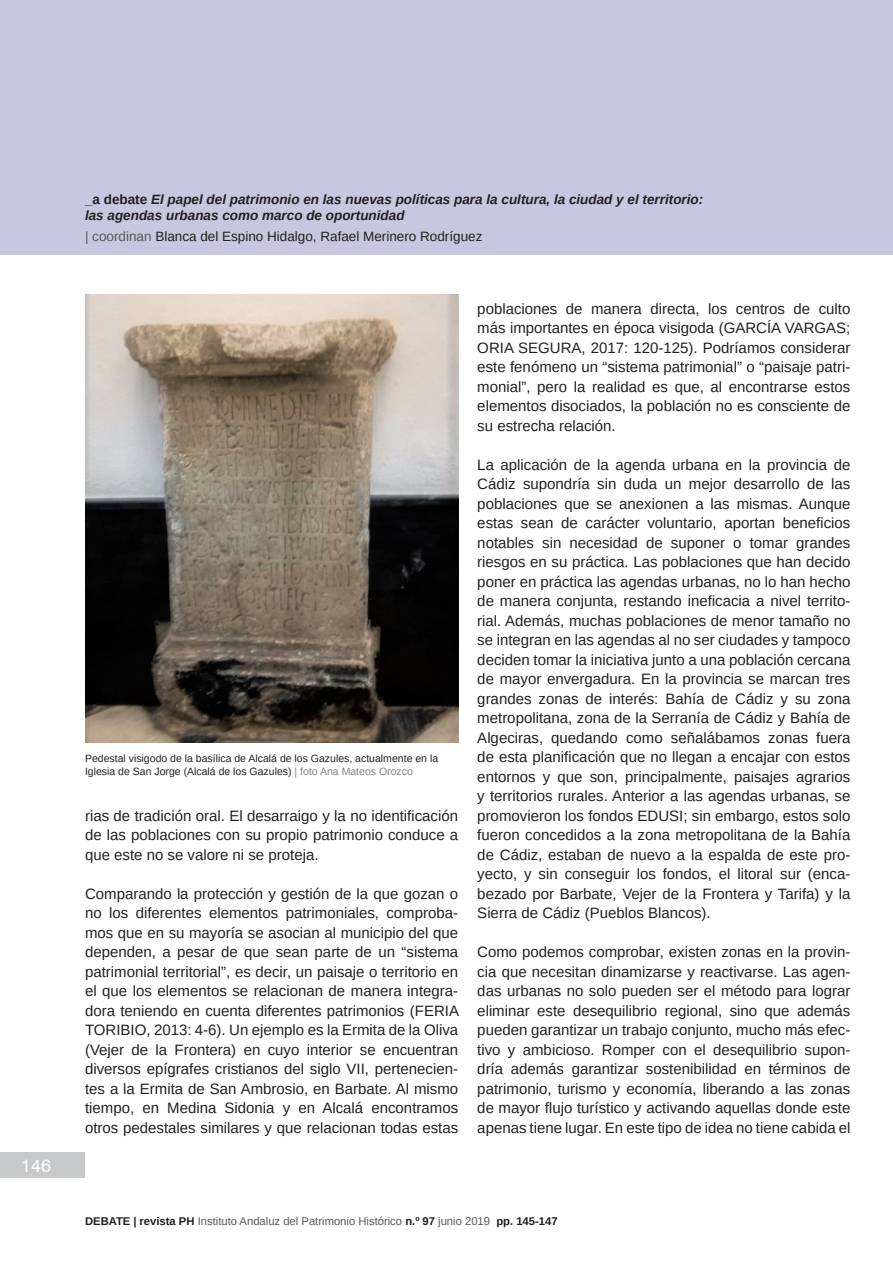
<style>
.page{position:relative;width:893px;height:1263px;background:#fff}
.page>*{position:absolute;margin:0;border:0;box-sizing:border-box;transform-origin:0 0}
.t1{font:18px "Swiss 721 BT";color:#fff}
.t2{font:15px/19.5px "Arimo";color:#231f20;text-align:justify}
.t3{font:italic 700 13.5px/16.2px "Arimo";color:#231f20}
.t4{font:13.5px "Arimo";color:#231f20}
.t5{font:11.25px "Arimo";color:#57585a}
.Pie_de_Foto{font:10.5px/12.6px "Arimo";color:#231f20}
.s1{font-style:normal}
.s2{color:#57585a}
.s3{color:#808285}
.s4{font-weight:700;color:#231f20}
</style>
<div class="page">
<div style="left:0;top:0;width:893px;height:255px;background:#c7c7e0"></div>
<div style="left:0;top:1152px;width:85px;height:26px;background:#c7c8ca"></div>
<img style="left:85px;top:294px;width:373px;height:449px">
<p class="t1" style="left:21px;top:1154px;width:31px">146</p>
<p class="t3" style="left:85px;top:191px;width:620px"><span class="s1">_a debate</span> El papel del patrimonio en las nuevas políticas para la cultura, la ciudad y el territorio: las agendas urbanas como marco de oportunidad</p>
<p class="t4" style="left:85px;top:228px;width:399px"><span class="s2">| coordinan</span> Blanca del Espino Hidalgo, Rafael Merinero Rodríguez</p>
<p class="Pie_de_Foto" style="left:85px;top:752px;width:355px">Pedestal visigodo de la basílica de Alcalá de los Gazules, actualmente en la<br>Iglesia de San Jorge (Alcalá de los Gazules) <span class="s3">| foto Ana Mateos Orozco</span></p>
<p class="t2" style="left:85px;top:806px;width:375px">rias de tradición oral. El desarraigo y la no identificación de las poblaciones con su propio patrimonio conduce a que este no se valore ni se proteja.</p>
<p class="t2" style="left:85px;top:884px;width:375px">Comparando la protección y gestión de la que gozan o no los diferentes elementos patrimoniales, comproba&shy;mos que en su mayoría se asocian al municipio del que dependen, a pesar de que sean parte de un “sistema patrimonial territorial”, es decir, un paisaje o territorio en el que los elementos se relacionan de manera integra&shy;dora teniendo en cuenta diferentes patrimonios (FERIA TORIBIO, 2013: 4-6). Un ejemplo es la Ermita de la Oliva (Vejer de la Frontera) en cuyo interior se encuentran diversos epígrafes cristianos del siglo VII, pertenecien&shy;tes a la Ermita de San Ambrosio, en Barbate. Al mismo tiempo, en Medina Sidonia y en Alcalá encontramos otros pedestales similares y que relacionan todas estas</p>
<p class="t2" style="left:477px;top:299px;width:375px">poblaciones de manera directa, los centros de culto más importantes en época visigoda (GARCÍA VARGAS; ORIA SEGURA, 2017: 120-125). Podríamos considerar este fenómeno un “sistema patrimonial” o “paisaje patri&shy;monial”, pero la realidad es que, al encontrarse estos elementos disociados, la población no es consciente de su estrecha relación.</p>
<p class="t2" style="left:477px;top:455px;width:375px">La aplicación de la agenda urbana en la provincia de Cádiz supondría sin duda un mejor desarrollo de las poblaciones que se anexionen a las mismas. Aunque estas sean de carácter voluntario, aportan beneficios notables sin necesidad de suponer o tomar grandes riesgos en su práctica. Las poblaciones que han decido poner en práctica las agendas urbanas, no lo han hecho de manera conjunta, restando ineficacia a nivel territo&shy;rial. Además, muchas poblaciones de menor tamaño no se integran en las agendas al no ser ciudades y tampoco deciden tomar la iniciativa junto a una población cercana de mayor envergadura. En la provincia se marcan tres grandes zonas de interés: Bahía de Cádiz y su zona metropolitana, zona de la Serranía de Cádiz y Bahía de Algeciras, quedando como señalábamos zonas fuera de esta planificación que no llegan a encajar con estos entornos y que son, principalmente, paisajes agrarios y territorios rurales. Anterior a las agendas urbanas, se promovieron los fondos EDUSI; sin embargo, estos solo fueron concedidos a la zona metropolitana de la Bahía de Cádiz, estaban de nuevo a la espalda de este pro&shy;yecto, y sin conseguir los fondos, el litoral sur (enca&shy;bezado por Barbate, Vejer de la Frontera y Tarifa) y la Sierra de Cádiz (Pueblos Blancos).</p>
<p class="t2" style="left:477px;top:942px;width:375px">Como podemos comprobar, existen zonas en la provin&shy;cia que necesitan dinamizarse y reactivarse. Las agen&shy;das urbanas no solo pueden ser el método para lograr eliminar este desequilibrio regional, sino que además pueden garantizar un trabajo conjunto, mucho más efec&shy;tivo y ambicioso. Romper con el desequilibrio supon&shy;dría además garantizar sostenibilidad en términos de patrimonio, turismo y economía, liberando a las zonas de mayor flujo turístico y activando aquellas donde este apenas tiene lugar. En este tipo de idea no tiene cabida el</p>
<p class="t5" style="left:85px;top:1213px;width:474px"><span class="s4">DEBATE | revista PH</span> Instituto Andaluz del Patrimonio Histórico <span class="s4">n.º 97</span> junio 2019 <span class="s4">pp. 145-147</span></p>
</div>
